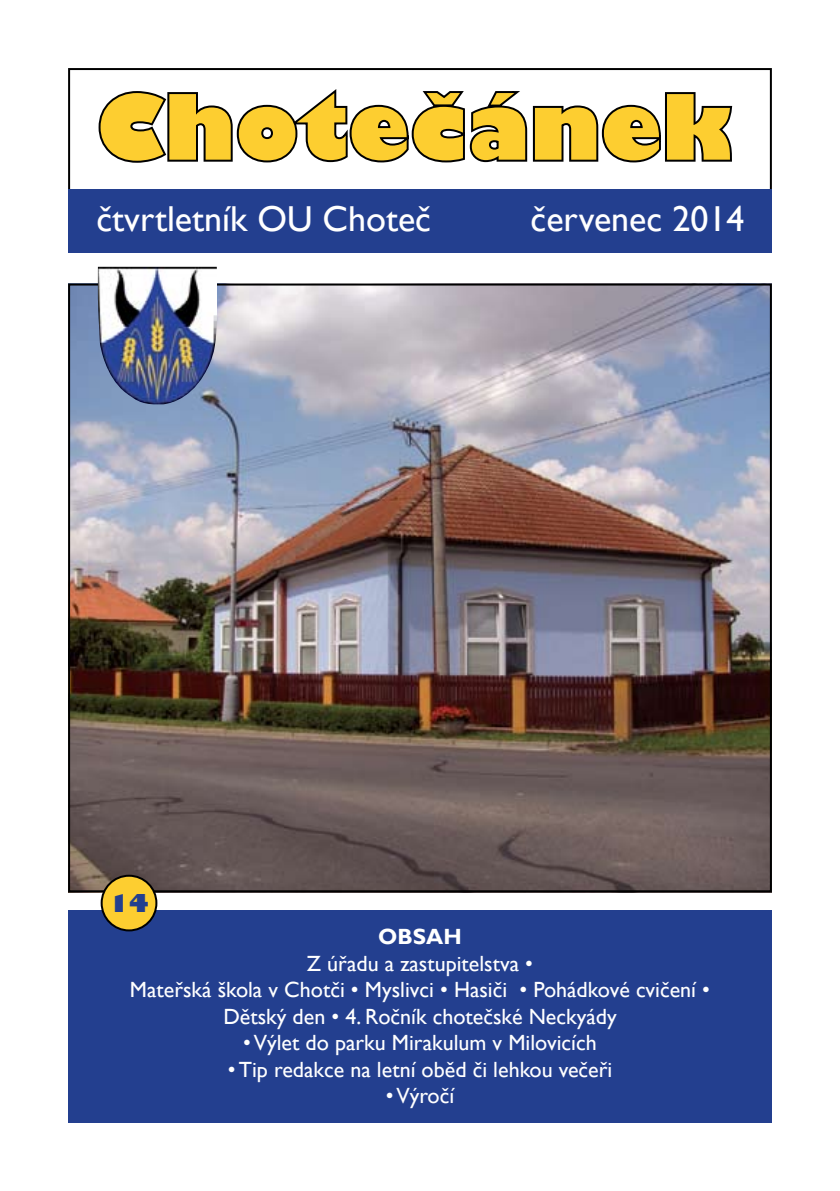
<style>
.page{position:relative;width:840px;height:1191px;background:#fff}
.page>*{position:absolute;margin:0;border:0;box-sizing:border-box;transform-origin:0 0}
.t1{font:800 88px "Gill Sans";color:#fdce30}
.t2{font:36px "Gill Sans";color:#fff}
.t3{font:800 24px "Gill Sans";color:#233f8f}
.t4{font:22px/26.4px "Gill Sans";color:#fff;text-align:center}
.t5{font:700 22px "Gill Sans";color:#fff}
</style>
<div class="page">
<div style="left:68px;top:68px;width:703px;height:184px;border:2px solid #000"></div>
<div style="left:68px;top:189px;width:703px;height:63px;background:#233f8f"></div>
<svg style="left:98px;top:89px;width:635px;height:74px"></svg>
<div style="left:68px;top:910px;width:703px;height:213px;background:#233f8f"></div>
<img style="left:71px;top:286px;width:697px;height:603px">
<img style="left:98px;top:267px;width:119px;height:137px">
<div style="left:102px;top:875px;width:54px;height:55px;background:#fdce30;border-radius:50%"></div>
<div style="left:101px;top:874px;width:56px;height:57px;border:2px solid #000;border-radius:50%"></div>
<h1 class="t1" style="left:96px;top:72px;width:636px">Chotečánek</h1>
<h2 class="t2" style="left:96px;top:198px;width:336px">čtvrtletník OU Choteč</h2>
<h2 class="t2" style="left:530px;top:198px;width:215px">červenec 2014</h2>
<p class="t3" style="left:109px;top:888px;width:42px">14</p>
<p class="t5" style="left:378px;top:923px;width:85px">OBSAH</p>
<p class="t4" style="left:130px;top:950px;width:581px">Z úřadu a zastupitelstva •<br>Mateřská škola v Chotči • Myslivci • Hasiči • Pohádkové cvičení •<br>Dětský den • 4. Ročník chotečské Neckyády</p>
<p class="t4" style="left:243px;top:1030px;width:355px">• Výlet do parku Mirakulum v Milovicích</p>
<p class="t4" style="left:227px;top:1056px;width:386px">• Tip redakce na letní oběd či lehkou večeři</p>
<p class="t4" style="left:385px;top:1082px;width:70px">• Výročí</p>
</div>
